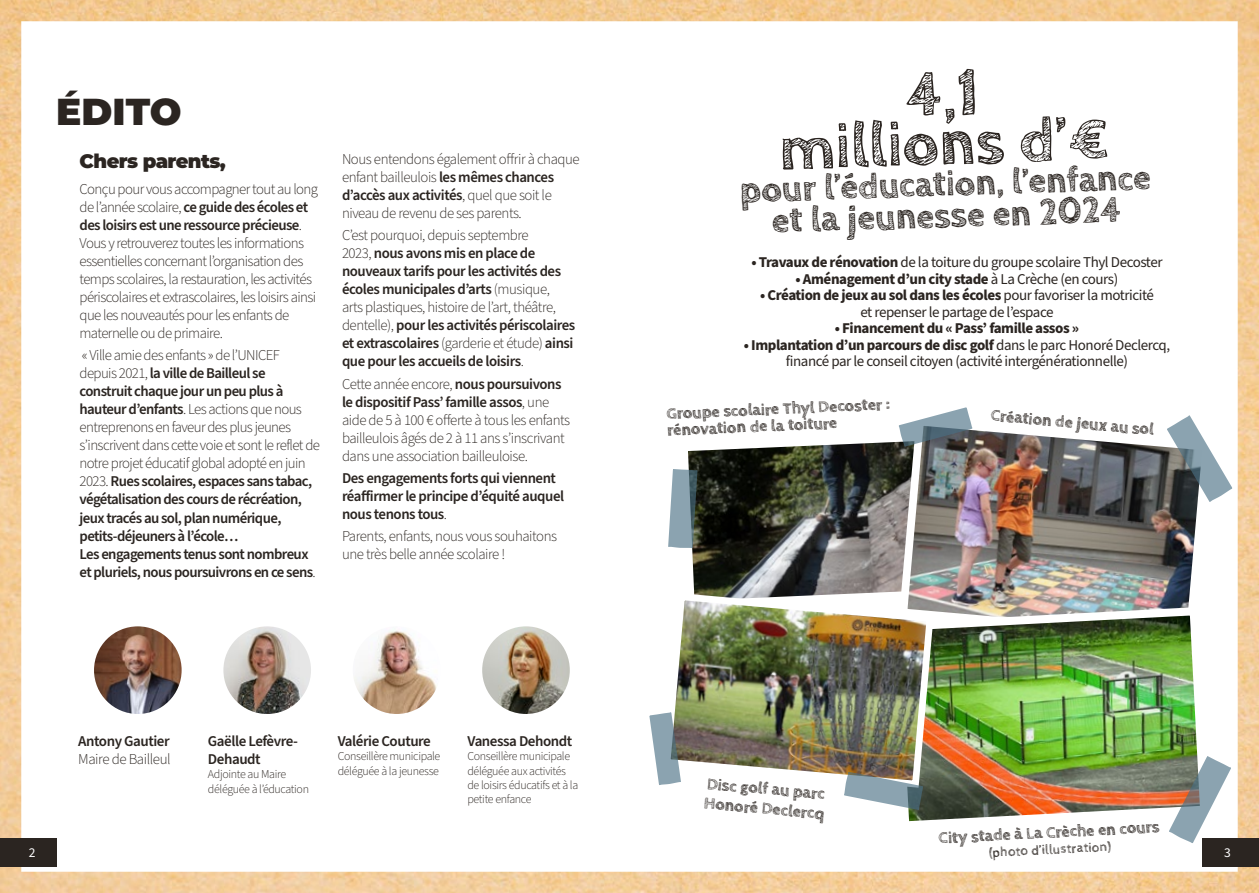
<style>
.page{position:relative;width:1259px;height:893px;background:#fff}
.page>*{position:absolute;margin:0;border:0;box-sizing:border-box;transform-origin:0 0}
.t1{font:700 63.3px/48.4px "Cabin Sketch";color:#2b2521;text-align:center}
.t2{font:900 37.5px "Montserrat";color:#2b2521}
.t3{font:700 35.85px/31.7px "Cabin Sketch";color:#2b2521;text-align:center}
.t4{font:900 19.5px "Montserrat";letter-spacing:-.03em;color:#2b2521}
.t5{font:700 16.5px/16.6px "Cabin Sketch";color:#2b2521}
.t6{font:600 15px/18px "Source Sans Pro";letter-spacing:-.04em;color:#2b2521}
.t7{font:300 15px/18px "Source Sans Pro";letter-spacing:-.04em;color:#2b2521}
.t8{font:15px/16.5px "Source Sans Pro";letter-spacing:-.03em;color:#2b2521;text-align:center}
.t9{font:700 15px "Source Sans Pro";letter-spacing:-.03em;color:#2b2521}
.t10{font:13.5px "Cabin Sketch";color:#2b2521}
.t11{font:13.5px "Source Sans Pro";color:#fff}
.t12{font:300 12px/14.4px "Source Sans Pro";letter-spacing:-.03em;color:#2b2521}
.s1{font-weight:600}
.s2{font-weight:300}
.s3{font-weight:700}
.s4{font-weight:400}
</style>
<div class="page">
<img style="left:0;top:0;width:1259px;height:893px">
<div style="left:0;top:838px;width:56px;height:29px;background:#2b2521"></div>
<img style="left:94px;top:626px;width:88px;height:88px;border-radius:44px">
<img style="left:353px;top:626px;width:87px;height:88px;border-radius:44px">
<img style="left:223px;top:626px;width:88px;height:88px;border-radius:44px">
<img style="left:482px;top:626px;width:88px;height:88px;border-radius:44px">
<img style="left:972px;top:413px;width:242px;height:233px">
<img style="left:886px;top:603px;width:326px;height:232px">
<svg style="left:1166px;top:415px;width:66px;height:87px"></svg>
<svg style="left:1168px;top:756px;width:63px;height:87px"></svg>
<img style="left:668px;top:407px;width:304px;height:197px">
<div style="left:1202px;top:838px;width:57px;height:29px;background:#2b2521"></div>
<img style="left:660px;top:589px;width:277px;height:202px">
<svg style="left:844px;top:772px;width:79px;height:38px"></svg>
<svg style="left:649px;top:712px;width:32px;height:73px"></svg>
<p class="t2" style="left:56px;top:83px;width:127px">ÉDITO</p>
<p class="t4" style="left:80px;top:146px;width:148px">Chers parents,</p>
<p class="t7" style="left:80px;top:181px;width:240px">Conçu pour vous accompagner tout au long de l’année scolaire, <span class="s1">ce guide des écoles et des loisirs est une ressource précieuse</span>.<br>Vous y retrouverez toutes les informations essentielles concernant l’organisation des temps scolaires, la restauration, les activités périscolaires et extrascolaires, les loisirs ainsi que les nouveautés pour les enfants de maternelle ou de primaire.</p>
<p class="t6" style="left:80px;top:347px;width:242px"><span class="s2">« Ville amie des enfants » de l’UNICEF<br>depuis 2021,</span> la ville de Bailleul se construit chaque jour un peu plus à hauteur d’enfants<span class="s2">. Les actions que nous entreprenons en faveur des plus jeunes s’inscrivent dans cette voie et sont le reflet de notre projet éducatif global adopté en juin 2023.</span> Rues scolaires, espaces sans tabac, végétalisation des cours de récréation, jeux tracés au sol, plan numérique, petits-déjeuners à l’école…<br>Les engagements tenus sont nombreux et pluriels, nous poursuivrons en ce sens<span class="s2">.</span></p>
<p class="t7" style="left:342px;top:151px;width:239px">Nous entendons également offrir à chaque enfant bailleulois <span class="s1">les mêmes chances d’accès aux activités</span>, quel que soit le niveau de revenu de ses parents.</p>
<p class="t6" style="left:342px;top:227px;width:235px"><span class="s2">C’est pourquoi, depuis septembre<br>2023,</span> nous avons mis en place de nouveaux tarifs pour les activités des écoles municipales d’arts <span class="s2">(musique,<br>arts plastiques, histoire de l’art, théâtre, dentelle),</span> pour les activités périscolaires et extrascolaires <span class="s2">(garderie et étude)</span> ainsi que pour les accueils de loisirs<span class="s2">.</span></p>
<p class="t7" style="left:342px;top:375px;width:230px">Cette année encore, <span class="s1">nous poursuivons le dispositif Pass’ famille assos</span>, une aide de 5 à 100 € offerte à tous les enfants bailleulois âgés de 2 à 11 ans s’inscrivant dans une association bailleuloise.</p>
<p class="t6" style="left:342px;top:469px;width:224px">Des engagements forts qui viennent réaffirmer le principe d’équité auquel nous tenons tous<span class="s2">.</span></p>
<p class="t7" style="left:342px;top:528px;width:217px">Parents, enfants, nous vous souhaitons une très belle année scolaire !</p>
<p class="t11" style="left:29px;top:844px;width:8px">2</p>
<p class="t6" style="left:78px;top:732px;width:93px">Antony Gautier</p>
<p class="t7" style="left:78px;top:750px;width:94px">Maire de Bailleul</p>
<p class="t6" style="left:208px;top:732px;width:92px">Gaëlle Lefèvre-<br>Dehaudt</p>
<p class="t12" style="left:208px;top:767px;width:103px">Adjointe au Maire déléguée à l’éducation</p>
<p class="t6" style="left:338px;top:732px;width:95px">Valérie Couture</p>
<p class="t12" style="left:338px;top:749px;width:104px">Conseillère municipale déléguée à la jeunesse</p>
<p class="t6" style="left:467px;top:732px;width:106px">Vanessa Dehondt</p>
<p class="t12" style="left:467px;top:749px;width:112px">Conseillère municipale déléguée aux activités de loisirs éducatifs et à la petite enfance</p>
<p class="t1" style="left:776px;top:78px;width:332px;rotate:-2deg">4,1<br>millions d’€</p>
<p class="t3" style="left:739px;top:176px;width:413px;rotate:-2deg">pour l’éducation, l’enfance et la jeunesse en 2024</p>
<p class="t8" style="left:751px;top:255px;width:413px"><span class="s3">• Travaux de rénovation</span> de la toiture du groupe scolaire Thyl Decoster</p>
<p class="t9" style="left:795px;top:269px;width:324px">• Aménagement d’un city stade <span class="s4">à La Crèche (en cours)</span></p>
<p class="t8" style="left:760px;top:288px;width:395px"><span class="s3">• Création de jeux au sol dans les écoles</span> pour favoriser la motricité et repenser le partage de l’espace</p>
<p class="t9" style="left:835px;top:318px;width:246px">• Financement du « Pass’ famille assos »</p>
<p class="t8" style="left:744px;top:337px;width:428px"><span class="s3">• Implantation d’un parcours de disc golf</span> dans le parc Honoré Declercq, financé par le conseil citoyen (activité intergénérationnelle)</p>
<p class="t5" style="left:666px;top:405px;width:225px;rotate:-2deg">Groupe scolaire Thyl Decoster : rénovation de la toiture</p>
<p class="t5" style="left:991px;top:407px;width:165px;rotate:5deg">Création de jeux au sol</p>
<p class="t5" style="left:706px;top:774px;width:122px;line-height:19.8px;rotate:5deg">Disc golf au parc<br>Honoré Declercq</p>
<p class="t5" style="left:938px;top:830px;width:222px;rotate:-3deg">City stade à La Crèche en cours</p>
<p class="t10" style="left:988px;top:845px;width:124px;rotate:-3deg">(photo d’illustration)</p>
<p class="t11" style="left:1224px;top:844px;width:8px">3</p>
</div>
